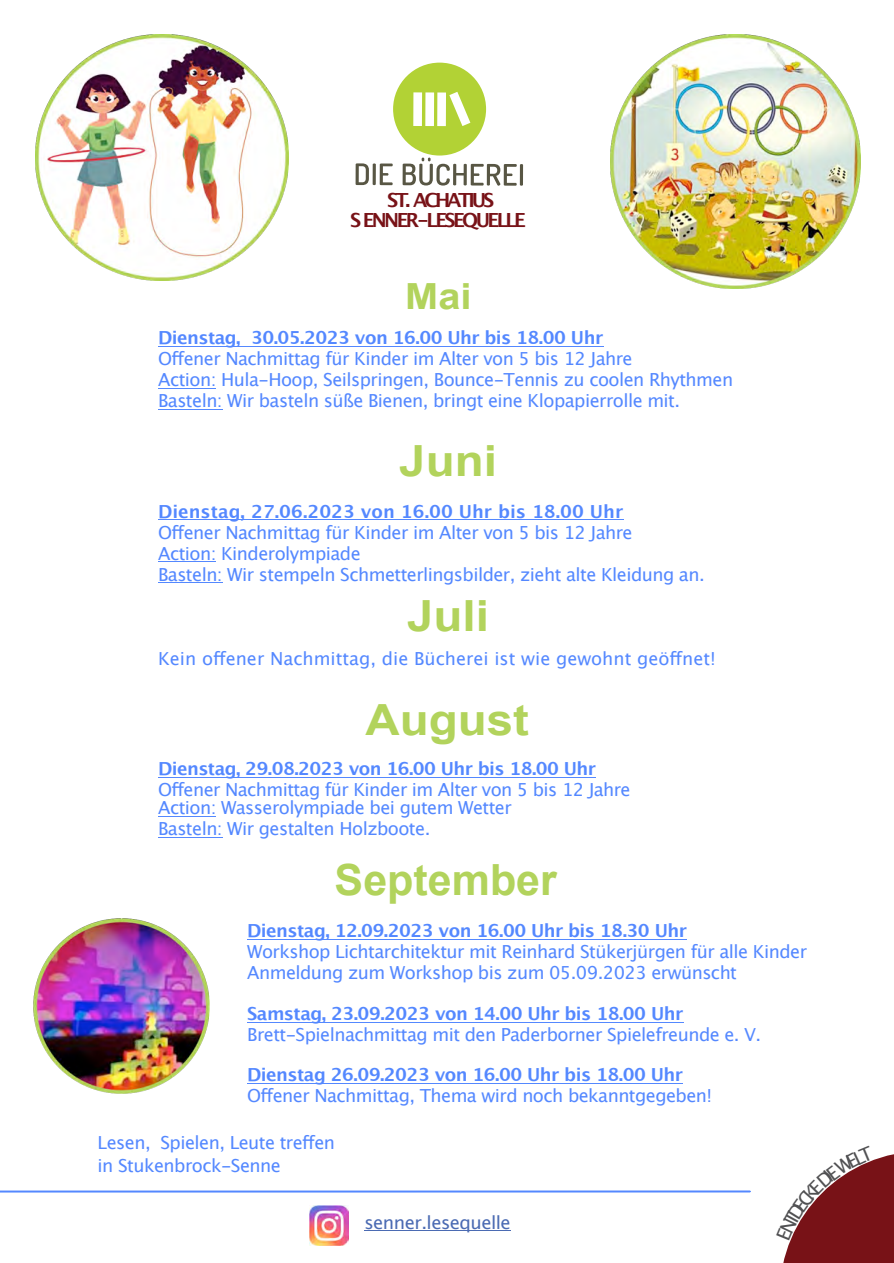
<style>
.page{position:relative;width:894px;height:1263px;background:#fff}
.page>*{position:absolute;margin:0;border:0;box-sizing:border-box;transform-origin:0 0}
.t1{font:700 43.05px "Arial";color:#b2d35c;scale:1.1 1}
.t2{font:700 43.05px "Arial";color:#b2d35c}
.t3{font:700 36px "Arial";color:#b2d35c;scale:1.1 1}
.t4{font:700 19.5px/20.4px "Lucida Grande";letter-spacing:-.135em;color:#781217;text-align:center}
.t5{font:18px/21px "Lucida Grande";letter-spacing:-.03em;color:#5488ff}
.t6{font:700 18px "Lucida Grande";letter-spacing:-.03em;color:#5488ff}
.t7{font:18px "Lucida Grande";color:#5488ff}
.t8{font:700 18px "Lucida Grande";color:#5488ff}
.t9{font:18px "Lucida Grande";letter-spacing:-.03em;color:#4b6bb3}
</style>
<div class="page">
<hr style="left:158px;top:519px;width:465px;height:1px;background:#5488ff">
<hr style="left:158px;top:561px;width:58px;height:1px;background:#5488ff">
<hr style="left:158px;top:582px;width:64px;height:1px;background:#5488ff">
<hr style="left:158px;top:346px;width:445px;height:1px;background:#5488ff">
<hr style="left:158px;top:388px;width:58px;height:1px;background:#5488ff">
<hr style="left:158px;top:409px;width:64px;height:1px;background:#5488ff">
<img style="left:610px;top:34px;width:250px;height:255px">
<img style="left:35px;top:34px;width:254px;height:247px">
<hr style="left:158px;top:777px;width:438px;height:1px;background:#5488ff">
<hr style="left:158px;top:816px;width:58px;height:1px;background:#5488ff">
<hr style="left:158px;top:837px;width:64px;height:1px;background:#5488ff">
<hr style="left:364px;top:1230px;width:146px;height:1px;background:#4b6bb3">
<svg style="left:0;top:1190px;width:751px;height:3px;background:#8cafff"></svg>
<div style="left:393px;top:63px;width:93px;height:93px;background:#b2d235;border-radius:50%"></div>
<div style="left:413px;top:92px;width:9px;height:34px;background:#fff"></div>
<div style="left:425px;top:92px;width:9px;height:34px;background:#fff"></div>
<div style="left:437px;top:92px;width:9px;height:34px;background:#fff"></div>
<svg style="left:449px;top:92px;width:21px;height:34px"></svg>
<svg style="left:355px;top:163px;width:14px;height:22px"></svg>
<svg style="left:372px;top:163px;width:4px;height:22px"></svg>
<svg style="left:379px;top:163px;width:13px;height:22px"></svg>
<svg style="left:402px;top:158px;width:114px;height:28px"></svg>
<svg style="left:519px;top:164px;width:4px;height:22px"></svg>
<hr style="left:247px;top:939px;width:439px;height:1px;background:#5488ff">
<hr style="left:247px;top:1022px;width:436px;height:1px;background:#5488ff">
<hr style="left:247px;top:1083px;width:435px;height:1px;background:#5488ff">
<img style="left:34px;top:919px;width:175px;height:175px">
<img style="left:309px;top:1205px;width:39px;height:40px">
<svg style="left:783px;top:1154px;width:110px;height:109px"></svg>
<p class="t4" style="left:350px;top:191px;width:177px">ST. ACHATIUS<br>S ENNER-LESEQUELLE</p>
<h2 class="t3" style="left:405px;top:283px;width:62px">Mai</h2>
<p class="t6" style="left:158px;top:330px;width:446px">Dienstag, 30.05.2023 von 16.00 Uhr bis 18.00 Uhr</p>
<p class="t5" style="left:158px;top:349px;width:576px">Offener Nachmittag für Kinder im Alter von 5 bis 12 Jahre<br>Action: Hula-Hoop, Seilspringen, Bounce-Tennis zu coolen Rhythmen<br>Basteln: Wir basteln süße Bienen, bringt eine Klopapierrolle mit.</p>
<h1 class="t1" style="left:399px;top:445px;width:90px">Juni</h1>
<p class="t8" style="left:158px;top:504px;width:466px">Dienstag, 27.06.2023 von 16.00 Uhr bis 18.00 Uhr</p>
<p class="t5" style="left:158px;top:523px;width:548px">Offener Nachmittag für Kinder im Alter von 5 bis 12 Jahre<br>Action: Kinderolympiade<br>Basteln: Wir stempeln Schmetterlingsbilder, zieht alte Kleidung an.</p>
<h1 class="t1" style="left:407px;top:600px;width:76px">Juli</h1>
<p class="t7" style="left:158px;top:651px;width:559px">Kein offener Nachmittag, die Bücherei ist wie gewohnt geöffnet!</p>
<h1 class="t1" style="left:365px;top:704px;width:150px">August</h1>
<p class="t6" style="left:158px;top:761px;width:439px">Dienstag, 29.08.2023 von 16.00 Uhr bis 18.00 Uhr</p>
<p class="t5" style="left:158px;top:782px;width:474px;line-height:18px">Offener Nachmittag für Kinder im Alter von 5 bis 12 Jahre<br>Action: Wasserolympiade bei gutem Wetter</p>
<p class="t5" style="left:158px;top:819px;width:274px">Basteln: Wir gestalten Holzboote.</p>
<h1 class="t2" style="left:334px;top:863px;width:224px">September</h1>
<p class="t6" style="left:247px;top:923px;width:441px">Dienstag, 12.09.2023 von 16.00 Uhr bis 18.30 Uhr</p>
<p class="t5" style="left:247px;top:942px;width:561px">Workshop Lichtarchitektur mit Reinhard Stükerjürgen für alle Kinder<br>Anmeldung zum Workshop bis zum 05.09.2023 erwünscht</p>
<p class="t6" style="left:247px;top:1006px;width:437px">Samstag, 23.09.2023 von 14.00 Uhr bis 18.00 Uhr</p>
<p class="t5" style="left:247px;top:1025px;width:515px">Brett-Spielnachmittag mit den Paderborner Spielefreunde e. V.</p>
<p class="t6" style="left:247px;top:1067px;width:437px">Dienstag 26.09.2023 von 16.00 Uhr bis 18.00 Uhr</p>
<p class="t5" style="left:247px;top:1086px;width:466px">Offener Nachmittag, Thema wird noch bekanntgegeben!</p>
<p class="t5" style="left:98px;top:1133px;width:239px;line-height:22.5px">Lesen, Spielen, Leute treffen in Stukenbrock-Senne</p>
<p class="t9" style="left:364px;top:1214px;width:148px">senner.lesequelle</p>
</div>
